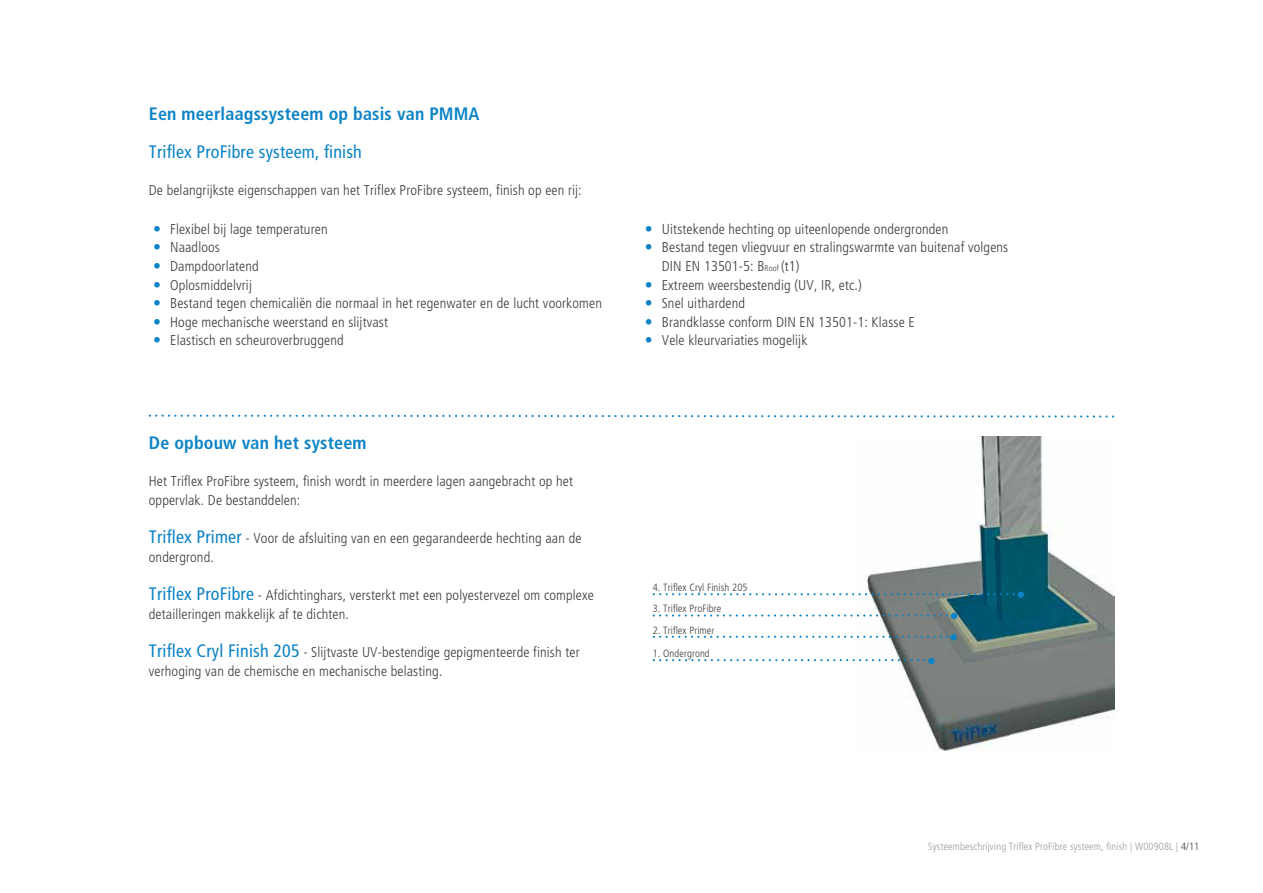
<style>
.page{position:relative;width:1263px;height:893px;background:#fff}
.page>*{position:absolute;margin:0;border:0;box-sizing:border-box;transform-origin:0 0}
.t1{font:700 condensed 18px "Frutiger LT Pro";letter-spacing:.01em;color:#0c83c6}
.t2{font:condensed 18px "Frutiger LT Pro";letter-spacing:.01em;color:#0c83c6}
.t3{font:300 condensed 14.25px/18.6px "Frutiger LT Pro";letter-spacing:.01em;color:#3c3c3b}
.t4{font:300 condensed 10.5px "Frutiger LT Pro";letter-spacing:.01em;color:#3c3c3b}
.t5{font:300 condensed 10.5px "Frutiger LT Pro";letter-spacing:.01em;color:#9d9d9c}
.s1{font-size:8.25px}
.s2{font-weight:400;font-size:18px;color:#0c83c6}
.s3{color:#3c3c3b}
</style>
<div class="page">
<svg style="left:149px;top:415px;width:965px;height:3px"></svg>
<img style="left:866px;top:436px;width:248px;height:315px">
<svg style="left:653px;top:613px;width:304px;height:6px"></svg>
<svg style="left:653px;top:591px;width:371px;height:7px"></svg>
<svg style="left:653px;top:634px;width:304px;height:6px"></svg>
<svg style="left:653px;top:658px;width:282px;height:6px"></svg>
<p class="t1" style="left:149px;top:103px;width:332px">Een meerlaagssysteem op basis van PMMA</p>
<p class="t2" style="left:149px;top:141px;width:215px">Triflex ProFibre systeem, finish</p>
<p class="t3" style="left:149px;top:181px;width:434px">De belangrijkste eigenschappen van het Triflex ProFibre systeem, finish op een rij:</p>
<p class="t3" style="left:170px;top:220px;width:433px">Flexibel bij lage temperaturen<br>Naadloos<br>Dampdoorlatend<br>Oplosmiddelvrij<br>Bestand tegen chemicaliën die normaal in het regenwater en de lucht voorkomen<br>Hoge mechanische weerstand en slijtvast<br>Elastisch en scheuroverbruggend</p>
<p class="t3" style="left:662px;top:220px;width:348px">Uitstekende hechting op uiteenlopende ondergronden<br>Bestand tegen vliegvuur en stralingswarmte van buitenaf volgens DIN EN 13501-5: B<span class="s1">Roof</span> (t1)<br>Extreem weersbestendig (UV, IR, etc.)<br>Snel uithardend<br>Brandklasse conform DIN EN 13501-1: Klasse E<br>Vele kleurvariaties mogelijk</p>
<p class="t1" style="left:149px;top:432px;width:219px">De opbouw van het systeem</p>
<p class="t3" style="left:149px;top:472px;width:426px">Het Triflex ProFibre systeem, finish wordt in meerdere lagen aangebracht op het oppervlak. De bestanddelen:</p>
<p class="t3" style="left:149px;top:529px;width:434px"><span class="s2">Triflex Primer</span> - Voor de afsluiting van en een gegarandeerde hechting aan de ondergrond.</p>
<p class="t3" style="left:149px;top:586px;width:447px"><span class="s2">Triflex ProFibre</span> - Afdichtinghars, versterkt met een polyestervezel om complexe detailleringen makkelijk af te dichten.</p>
<p class="t3" style="left:149px;top:643px;width:432px"><span class="s2">Triflex Cryl Finish 205</span> - Slijtvaste UV-bestendige gepigmenteerde finish ter verhoging van de chemische en mechanische belasting.</p>
<p class="t4" style="left:653px;top:581px;width:96px">4. Triflex Cryl Finish 205</p>
<p class="t4" style="left:653px;top:624px;width:63px">2. Triflex Primer</p>
<p class="t4" style="left:653px;top:647px;width:59px">1. Ondergrond</p>
<p class="t4" style="left:653px;top:603px;width:70px">3. Triflex ProFibre</p>
<p class="t5" style="left:928px;top:840px;width:272px">Systeembeschrijving Triflex ProFibre systeem, finish | W00908L | <span class="s3">4/11</span></p>
</div>
